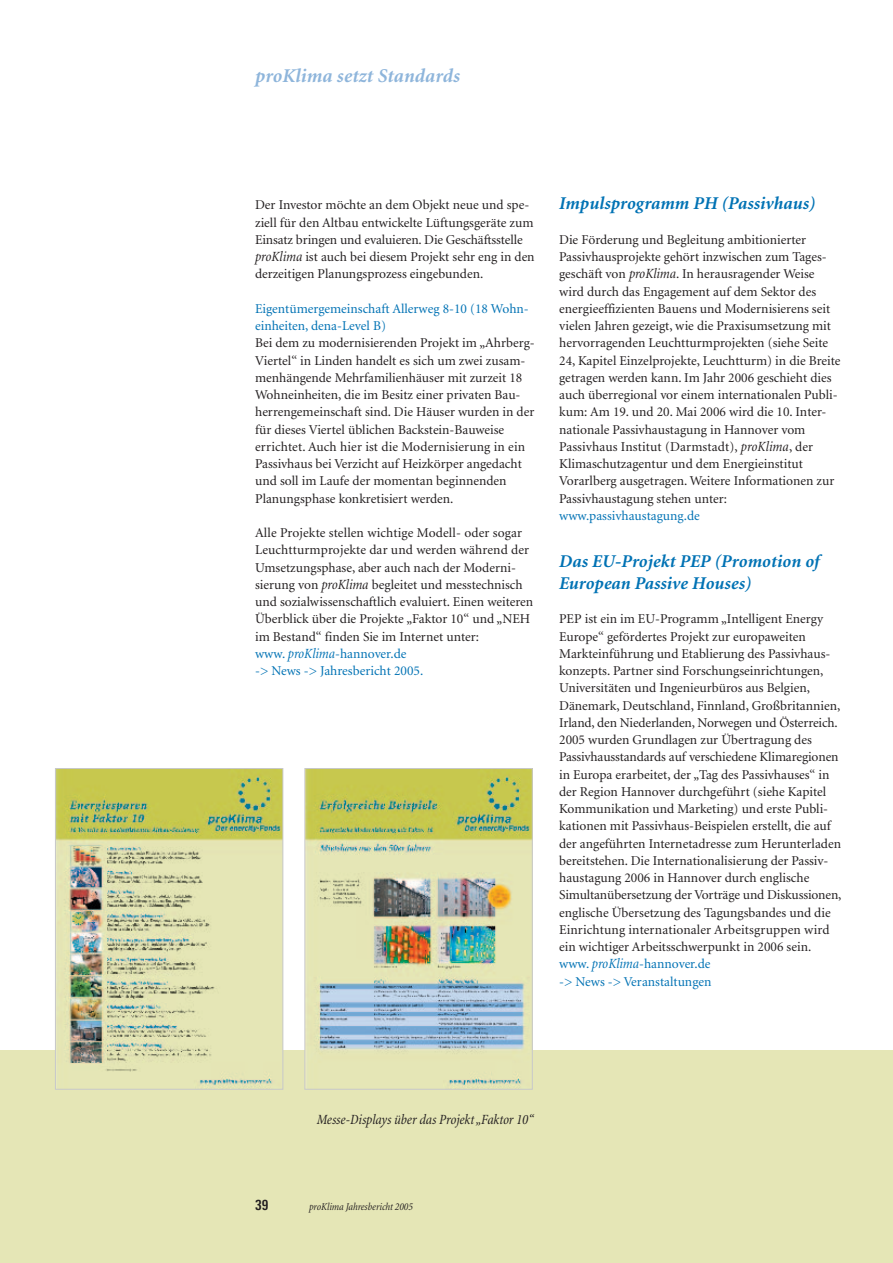
<style>
.page{position:relative;width:893px;height:1263px;background:#fff}
.page>*{position:absolute;margin:0;border:0;box-sizing:border-box;transform-origin:0 0}
.t1{font:italic 700 19.5px "Minion";letter-spacing:.005em;color:#8eb5db}
.t2{font:italic 700 18px/21.8px "Minion";letter-spacing:.005em;color:#0072b4}
.t3{font:italic condensed 14.25px "Minion";letter-spacing:-.005em;color:#231f20}
.t4{font:700 condensed 14.25px "Linotype Univers";color:#231f20}
.t5{font:13.5px/17.2px "Minion";color:#231f20}
.t6{font:13.5px/17.2px "Minion";color:#0072b4}
.t7{font:italic condensed 10.5px "Minion";letter-spacing:-.005em;color:#231f20}
.s1{font-style:italic;font-stretch:condensed;font-size:14.25px}
.s2{color:#0072b4}
.s3{font-style:italic;font-stretch:condensed;font-size:14.25px;color:#0072b4}
</style>
<div class="page">
<div style="left:0;top:1050px;width:893px;height:213px;background:#e5e6b6"></div>
<img style="left:307px;top:770px;width:223px;height:317px">
<div style="left:305px;top:768px;width:227px;height:321px;border:1px solid #c7c8ca"></div>
<img style="left:57px;top:770px;width:224px;height:317px">
<div style="left:55px;top:768px;width:228px;height:321px;border:1px solid #c7c8ca"></div>
<h1 class="t1" style="left:255px;top:68px;width:206px">proKlima setzt Standards</h1>
<p class="t5" style="left:255px;top:197px;width:281px">Der Investor möchte an dem Objekt neue und spe&shy;ziell für den Altbau entwickelte Lüftungsgeräte zum Einsatz bringen und evaluieren. Die Geschäftsstelle <span class="s1">proKlima</span> ist auch bei diesem Projekt sehr eng in den derzeitigen Planungsprozess eingebunden.</p>
<p class="t6" style="left:255px;top:301px;width:275px">Eigentümergemeinschaft Allerweg 8-10 (18 Wohn&shy;einheiten, dena-Level B)</p>
<p class="t5" style="left:255px;top:335px;width:281px">Bei dem zu modernisierenden Projekt im „Ahrberg-Viertel“ in Linden handelt es sich um zwei zusam&shy;menhängende Mehrfamilienhäuser mit zurzeit 18<br>Wohneinheiten, die im Besitz einer privaten Bau&shy;herrengemeinschaft sind. Die Häuser wurden in der für dieses Viertel üblichen Backstein-Bauweise errichtet. Auch hier ist die Modernisierung in ein Passivhaus bei Verzicht auf Heizkörper angedacht und soll im Laufe der momentan beginnenden Planungsphase konkretisiert werden.</p>
<p class="t5" style="left:255px;top:525px;width:280px">Alle Projekte stellen wichtige Modell- oder sogar Leuchtturmprojekte dar und werden während der Umsetzungsphase, aber auch nach der Moderni&shy;sierung von <span class="s1">proKlima</span> begleitet und messtechnisch und sozialwissenschaftlich evaluiert. Einen weiteren Überblick über die Projekte „Faktor 10“ und „NEH im Bestand“ finden Sie im Internet unter:<br><span class="s2">www.</span> <span class="s3">proKlima</span><span class="s2">-hannover.de<br>-&gt; News -&gt; Jahresbericht 2005.</span></p>
<h2 class="t2" style="left:559px;top:194px;width:258px">Impulsprogramm PH (Passivhaus)</h2>
<p class="t5" style="left:559px;top:232px;width:283px">Die Förderung und Begleitung ambitionierter Passivhausprojekte gehört inzwischen zum Tages&shy;geschäft von <span class="s1">proKlima</span>. In herausragender Weise wird durch das Engagement auf dem Sektor des energieeffizienten Bauens und Modernisierens seit vielen Jahren gezeigt, wie die Praxisumsetzung mit hervorragenden Leuchtturmprojekten (siehe Seite 24, Kapitel Einzelprojekte, Leuchtturm) in die Breite getragen werden kann. Im Jahr 2006 geschieht dies auch überregional vor einem internationalen Publi&shy;kum: Am 19. und 20. Mai 2006 wird die 10. Inter&shy;nationale Passivhaustagung in Hannover vom Passivhaus Institut (Darmstadt), <span class="s1">proKlima</span>, der Klimaschutzagentur und dem Energieinstitut Vorarlberg ausgetragen. Weitere Informationen zur Passivhaustagung stehen unter:</p>
<p class="t6" style="left:559px;top:508px;width:142px">www.passivhaustagung.de</p>
<h2 class="t2" style="left:559px;top:552px;width:262px">Das EU-Projekt PEP (Promotion of<br>European Passive Houses)</h2>
<p class="t5" style="left:559px;top:611px;width:284px">PEP ist ein im EU-Programm „Intelligent Energy Europe“ gefördertes Projekt zur europaweiten Markteinführung und Etablierung des Passivhaus&shy;konzepts. Partner sind Forschungseinrichtungen, Universitäten und Ingenieurbüros aus Belgien, Dänemark, Deutschland, Finnland, Großbritannien, Irland, den Niederlanden, Norwegen und Österreich.<br>2005 wurden Grundlagen zur Übertragung des Passivhausstandards auf verschiedene Klimaregionen in Europa erarbeitet, der „Tag des Passivhauses“ in der Region Hannover durchgeführt (siehe Kapitel Kommunikation und Marketing) und erste Publi&shy;kationen mit Passivhaus-Beispielen erstellt, die auf der angeführten Internetadresse zum Herunterladen bereitstehen. Die Internationalisierung der Passiv&shy;haustagung 2006 in Hannover durch englische Simultanübersetzung der Vorträge und Diskussionen, englische Übersetzung des Tagungsbandes und die Einrichtung internationaler Arbeitsgruppen wird ein wichtiger Arbeitsschwerpunkt in 2006 sein. <span class="s2">www.</span> <span class="s3">proKlima</span><span class="s2">-hannover.de<br>-&gt; News -&gt; Veranstaltungen</span></p>
<p class="t3" style="left:317px;top:1114px;width:218px">Messe-Displays über das Projekt „Faktor 10“</p>
<p class="t4" style="left:255px;top:1200px;width:15px">39</p>
<p class="t7" style="left:309px;top:1202px;width:105px">proKlima Jahresbericht 2005</p>
</div>
